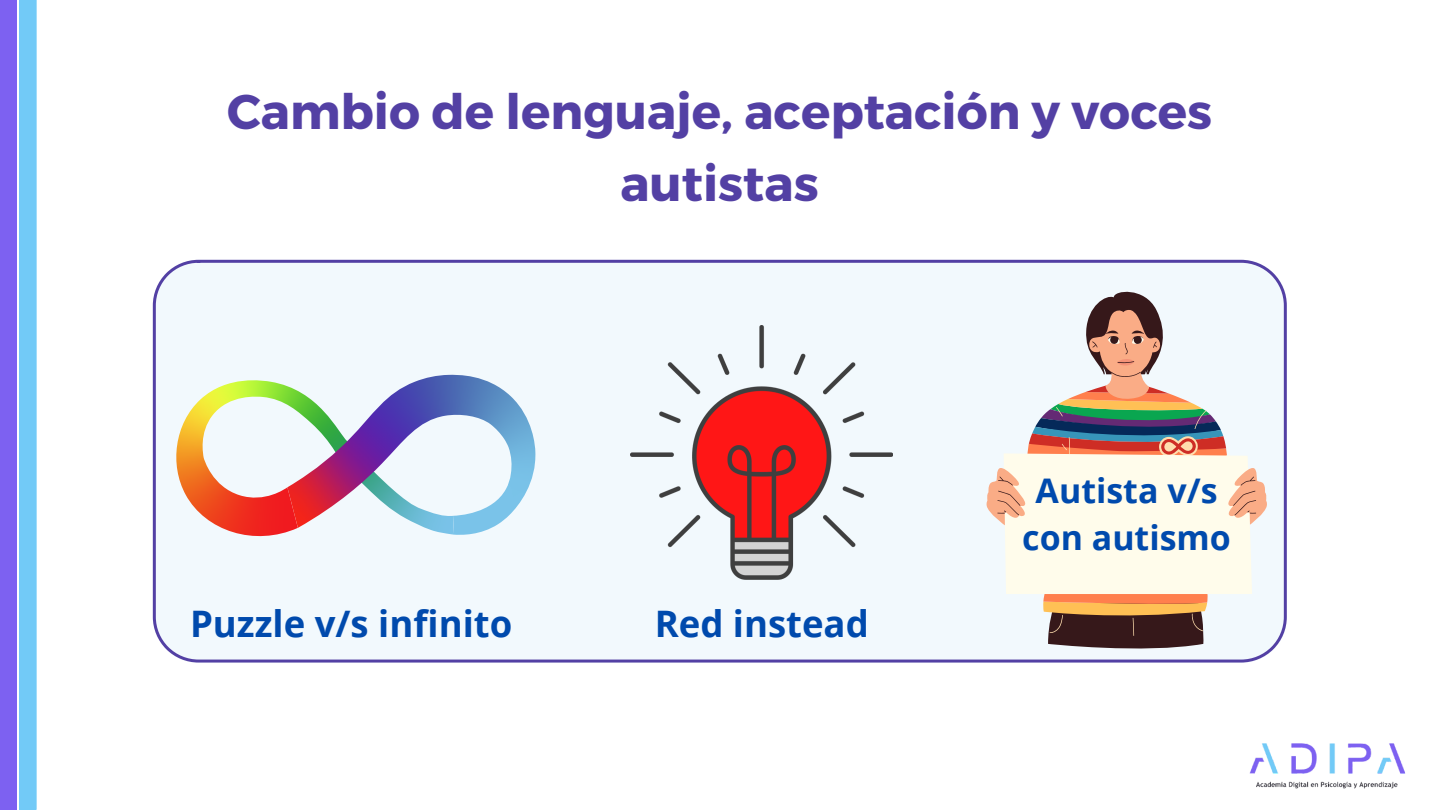
<style>
.page{position:relative;width:1440px;height:810px;background:#fff}
.page>*{position:absolute;margin:0;border:0;box-sizing:border-box;transform-origin:0 0}
.t1{font:700 48.7px/71.9px "Montserrat";color:#5340a4;text-align:center}
.t2{font:700 36.5px "Open Sans";color:#004aad}
.t3{font:700 33.9px/47.2px "Open Sans";color:#004aad;text-align:center}
</style>
<div class="page">
<img style="left:1249px;top:743px;width:157px;height:46px">
<svg style="left:0;top:0;width:37px;height:810px;background:#7f9df4"></svg>
<div style="left:153px;top:260px;width:1134px;height:403px;background:#f2f9fd"></div>
<img style="left:176px;top:380px;width:278px;height:156px">
<img style="left:287px;top:375px;width:249px;height:160px">
<svg style="left:1048px;top:287px;width:157px;height:367px;fill:#f2f9fd"></svg>
<svg style="left:986px;top:309px;width:281px;height:327px"></svg>
<svg style="left:997px;top:328px;width:259px;height:188px"></svg>
<img style="left:631px;top:326px;width:262px;height:253px">
<p class="t1" style="left:227px;top:74px;width:987px">Cambio de lenguaje, aceptación y voces autistas</p>
<p class="t2" style="left:190px;top:598px;width:324px">Puzzle v/s infinito</p>
<p class="t2" style="left:655px;top:598px;width:216px">Red instead</p>
<p class="t3" style="left:1022px;top:466px;width:210px">Autista v/s con autismo</p>
</div>
